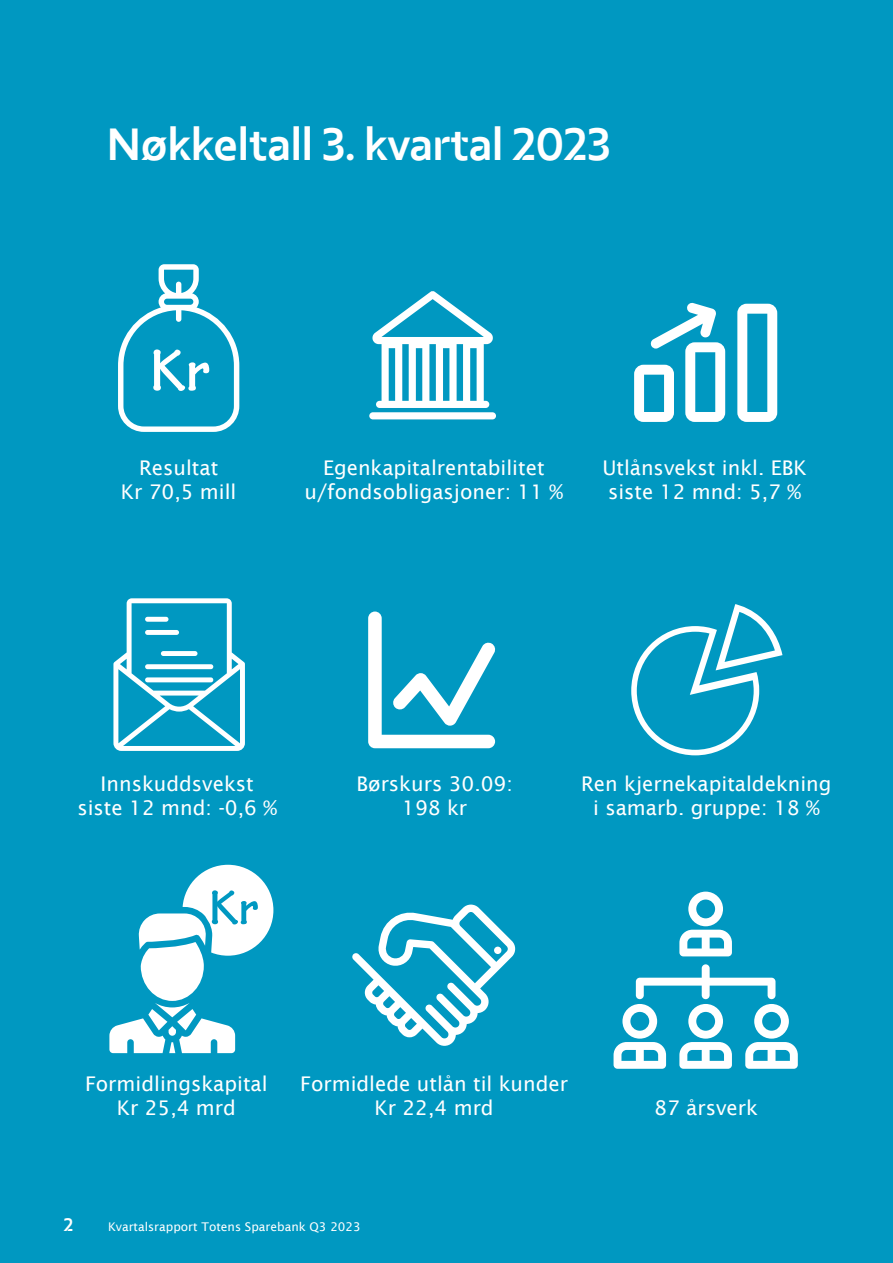
<style>
.page{position:relative;width:893px;height:1263px;background:#0098c1}
.page>*{position:absolute;margin:0;border:0;box-sizing:border-box;transform-origin:0 0}
.t1{font:700 45px "Eika";color:#fff}
.t2{font:20.25px/24.3px "Lucida Sans";color:#fff;text-align:center}
.t3{font:700 18px "Eika";color:#fff}
.t4{font:12px "Lucida Sans";color:#fff}
</style>
<div class="page">
<svg style="left:679px;top:892px;width:53px;height:64px"></svg>
<svg style="left:614px;top:964px;width:184px;height:105px"></svg>
<svg style="left:352px;top:904px;width:164px;height:142px"></svg>
<div style="left:494px;top:947px;width:7px;height:7px;background:#fff;border-radius:50%"></div>
<svg style="left:737px;top:304px;width:40px;height:118px"></svg>
<svg style="left:634px;top:302px;width:91px;height:120px"></svg>
<svg style="left:118px;top:264px;width:121px;height:168px"></svg>
<svg style="left:109px;top:865px;width:164px;height:188px"></svg>
<svg style="left:113px;top:598px;width:132px;height:153px"></svg>
<div style="left:145px;top:617px;width:23px;height:5px;background:#fff;border-radius:2px"></div>
<div style="left:145px;top:630px;width:34px;height:5px;background:#fff;border-radius:2px"></div>
<div style="left:161px;top:651px;width:36px;height:5px;background:#fff;border-radius:2px"></div>
<div style="left:145px;top:664px;width:68px;height:5px;background:#fff;border-radius:2px"></div>
<div style="left:145px;top:677px;width:68px;height:5px;background:#fff;border-radius:2px"></div>
<svg style="left:368px;top:611px;width:128px;height:137px"></svg>
<svg style="left:631px;top:604px;width:151px;height:151px"></svg>
<svg style="left:372px;top:291px;width:121px;height:117px"></svg>
<div style="left:369px;top:412px;width:127px;height:7px;background:#fff;border-radius:4px"></div>
<h1 class="t1" style="left:107px;top:117px;width:505px">Nøkkeltall 3. kvartal 2023</h1>
<p class="t2" style="left:121px;top:456px;width:117px">Resultat<br>Kr 70,5 mill</p>
<p class="t2" style="left:305px;top:456px;width:260px">Egenkapitalrentabilitet u/fondsobligasjoner: 11 %</p>
<p class="t2" style="left:602px;top:456px;width:206px;text-align:left">Utlånsvekst inkl. EBK siste 12 mnd: 5,7 %</p>
<p class="t2" style="left:77px;top:771px;width:201px">Innskuddsvekst siste 12 mnd: -0,6 %</p>
<p class="t2" style="left:357px;top:771px;width:158px">Børskurs 30.09:<br>198 kr</p>
<p class="t2" style="left:581px;top:771px;width:252px">Ren kjernekapitaldekning i samarb. gruppe: 18 %</p>
<p class="t2" style="left:85px;top:1072px;width:184px">Formidlingskapital<br>Kr 25,4 mrd</p>
<p class="t2" style="left:300px;top:1071px;width:269px">Formidlede utlån til kunder<br>Kr 22,4 mrd</p>
<p class="t2" style="left:654px;top:1095px;width:105px">87 årsverk</p>
<p class="t3" style="left:64px;top:1214px;width:11px">2</p>
<p class="t4" style="left:108px;top:1220px;width:254px">Kvartalsrapport Totens Sparebank Q3 2023</p>
</div>
